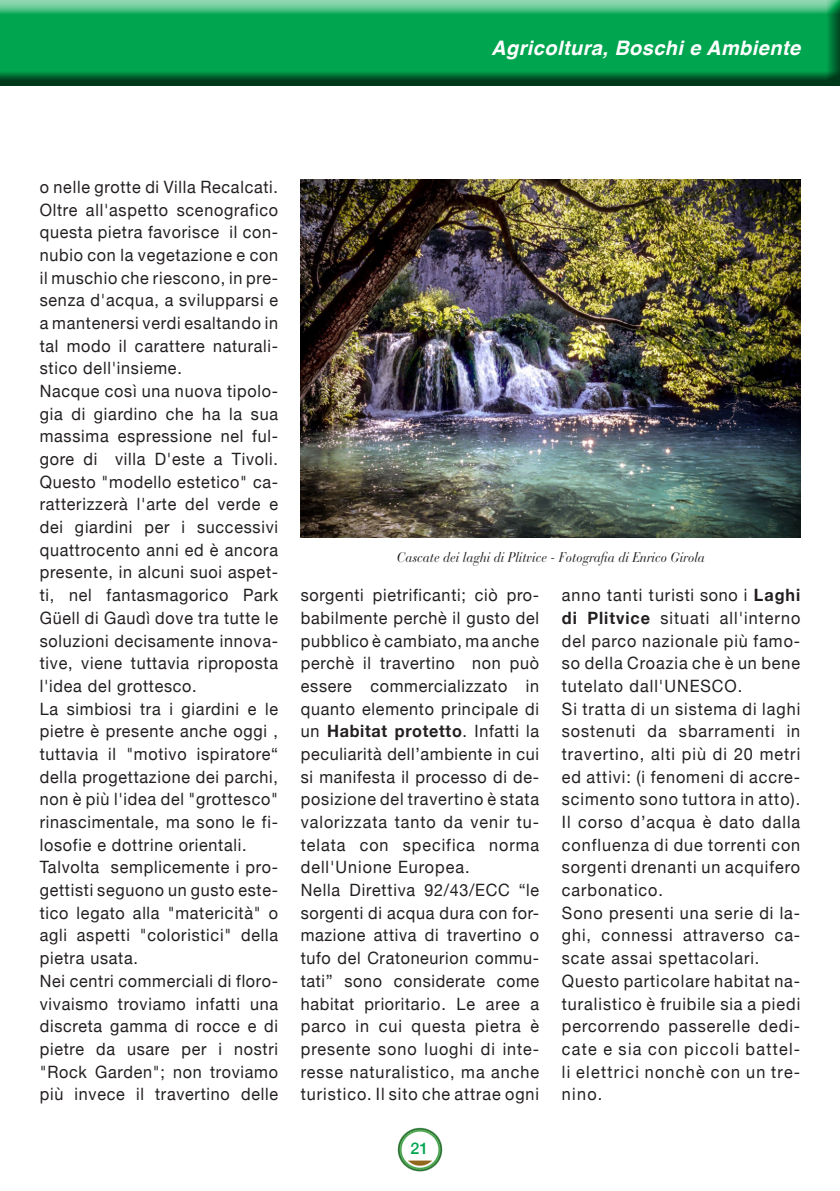
<style>
.page{position:relative;width:840px;height:1191px;background:#fff}
.page>*{position:absolute;margin:0;border:0;box-sizing:border-box;transform-origin:0 0}
.t1{font:italic 700 20px "Helvetica";letter-spacing:.02em;color:#fff}
.t2{font:17px/22.6px "Helvetica Neue";letter-spacing:.06em;color:#231f20;text-align:justify;scale:.95 1}
.t3{font:500 16px "Helvetica Neue";color:#00a54f}
.t4{font:italic 14px "Bauer Bodoni";color:#231f20;scale:.9 1}
.s1{font-weight:700}
</style>
<div class="page">
<img style="left:397px;top:1127px;width:46px;height:45px">
<div style="left:0;top:0;width:839px;height:87px;background:#231f20;opacity:.75"></div>
<img style="left:300px;top:180px;width:499px;height:357px">
<p class="t1" style="left:491px;top:31px;width:310px">Agricoltura, Boschi e Ambiente</p>
<p class="t2" style="left:40px;top:176px;width:252px">o nelle grotte di Villa Recalcati.</p>
<p class="t2" style="left:40px;top:199px;width:252px">Oltre all'aspetto scenografico questa pietra favorisce il con&shy;nubio con la vegetazione e con il muschio che riescono, in pre&shy;senza d'acqua, a svilupparsi e a mantenersi verdi esaltando in tal modo il carattere naturali&shy;stico dell'insieme.</p>
<p class="t2" style="left:40px;top:380px;width:252px">Nacque così una nuova tipolo&shy;gia di giardino che ha la sua massima espressione nel ful&shy;gore di villa D'este a Tivoli.<br>Questo "modello estetico" ca&shy;ratterizzerà l'arte del verde e dei giardini per i successivi quattrocento anni ed è ancora presente, in alcuni suoi aspet&shy;ti, nel fantasmagorico Park Güell di Gaudì dove tra tutte le soluzioni decisamente innova&shy;tive, viene tuttavia riproposta l'idea del grottesco.</p>
<p class="t2" style="left:40px;top:698px;width:252px">La simbiosi tra i giardini e le pietre è presente anche oggi , tuttavia il "motivo ispiratore“ della progettazione dei parchi, non è più l'idea del "grottesco" rinascimentale, ma sono le fi&shy;losofie e dottrine orientali.</p>
<p class="t2" style="left:40px;top:857px;width:252px">Talvolta semplicemente i pro&shy;gettisti seguono un gusto este&shy;tico legato alla "matericità" o agli aspetti "coloristici" della pietra usata.</p>
<p class="t2" style="left:40px;top:970px;width:252px">Nei centri commerciali di floro&shy;vivaismo troviamo infatti una discreta gamma di rocce e di pietre da usare per i nostri "Rock Garden"; non troviamo più invece il travertino delle</p>
<p class="t4" style="left:397px;top:548px;width:343px">Cascate dei laghi di Plitvice - Fotografia di Enrico Girola</p>
<p class="t2" style="left:300px;top:585px;width:252px">sorgenti pietrificanti; ciò pro&shy;babilmente perchè il gusto del pubblico è cambiato, ma anche perchè il travertino non può essere commercializzato in quanto elemento principale di un <span class="s1">Habitat protetto</span>. Infatti la peculiarità dell’ambiente in cui si manifesta il processo di de&shy;posizione del travertino è stata valorizzata tanto da venir tu&shy;telata con specifica norma dell'Unione Europea.</p>
<p class="t2" style="left:300px;top:879px;width:252px">Nella Direttiva 92/43/ECC “le sorgenti di acqua dura con for&shy;mazione attiva di travertino o tufo del Cratoneurion commu&shy;tati” sono considerate come habitat prioritario. Le aree a parco in cui questa pietra è presente sono luoghi di inte&shy;resse naturalistico, ma anche turistico. Il sito che attrae ogni</p>
<p class="t3" style="left:410px;top:1135px;width:19px">21</p>
<p class="t2" style="left:561px;top:585px;width:252px">anno tanti turisti sono i <span class="s1">Laghi di Plitvice</span> situati all'interno del parco nazionale più famo&shy;so della Croazia che è un bene tutelato dall'UNESCO.</p>
<p class="t2" style="left:561px;top:698px;width:252px">Si tratta di un sistema di laghi sostenuti da sbarramenti in travertino, alti più di 20 metri ed attivi: (i fenomeni di accre&shy;scimento sono tuttora in atto).</p>
<p class="t2" style="left:561px;top:811px;width:252px">Il corso d’acqua è dato dalla confluenza di due torrenti con sorgenti drenanti un acquifero carbonatico.</p>
<p class="t2" style="left:561px;top:902px;width:252px">Sono presenti una serie di la&shy;ghi, connessi attraverso ca&shy;scate assai spettacolari.</p>
<p class="t2" style="left:561px;top:970px;width:252px">Questo particolare habitat na&shy;turalistico è fruibile sia a piedi percorrendo passerelle dedi&shy;cate e sia con piccoli battel&shy;li elettrici nonchè con un tre&shy;nino.</p>
</div>
